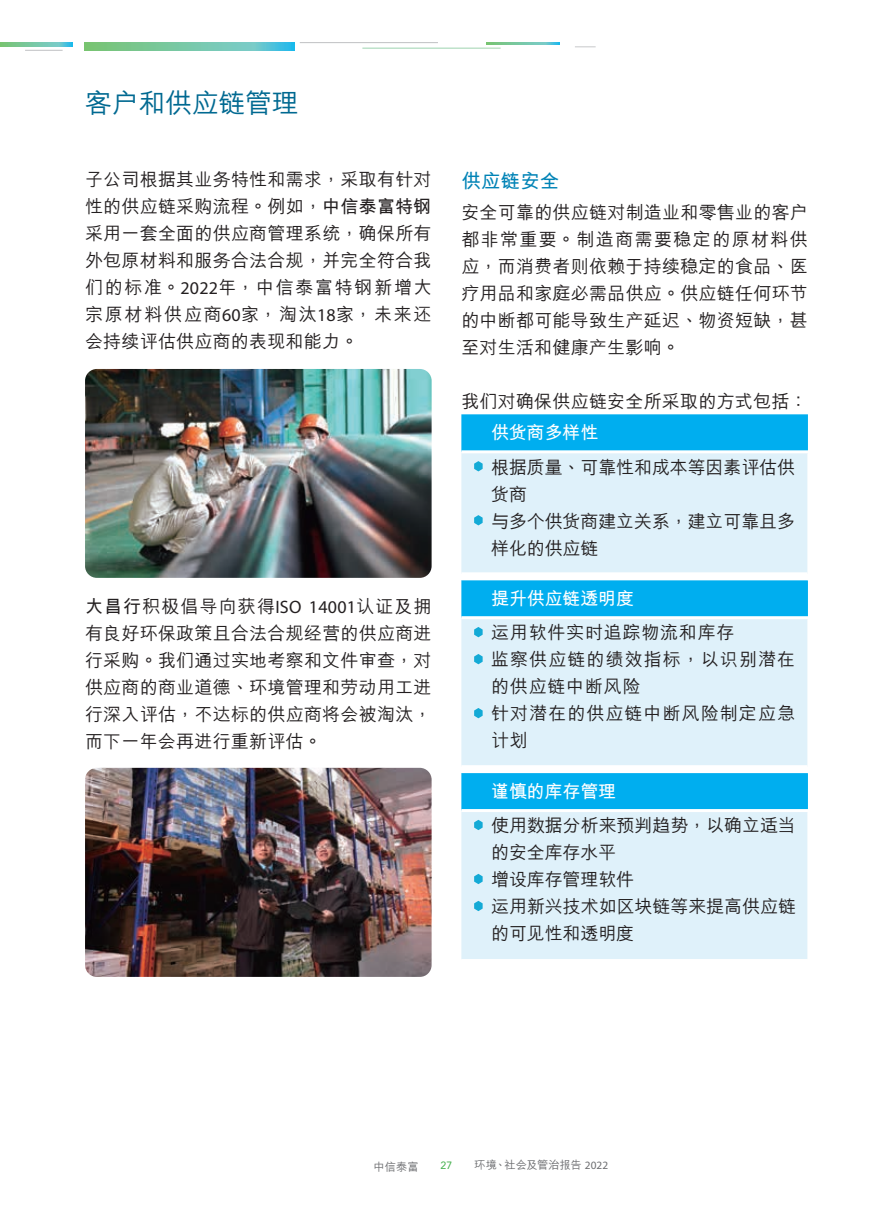
<style>
.page{position:relative;width:893px;height:1212px;background:#fff}
.page>*{position:absolute;margin:0;border:0;box-sizing:border-box;transform-origin:0 0}
.t1{font:500 27px "M Hei HKS";letter-spacing:-.01em;color:#006991}
.t2{font:700 19.5px "M Hei HKS";letter-spacing:.01em;color:#0083b6}
.t3{font:500 18px/27px "M Hei HKS";letter-spacing:.015em;color:#231f20;text-align:justify}
.t4{font:500 18px/27px "M Hei HKS";letter-spacing:-.005em;color:#231f20}
.t5{font:500 18px/27px "M Hei HKS";letter-spacing:.06em;color:#231f20}
.t6{font:700 18px "M Hei HKS";letter-spacing:-.01em;color:#fff}
.t7{font:500 11.25px "M Hei HKS";letter-spacing:-.025em;color:#6c6d70}
.t8{font:500 11.25px "M Hei HKS";letter-spacing:-.005em;color:#6c6d70}
.t9{font:10.5px "Avenir LT Std";color:#40ae49}
.s1{font-weight:700}
.s2{font-family:"Myriad Pro";font-weight:400}
</style>
<div class="page">
<svg style="left:575px;top:46px;width:21px;height:1px"></svg>
<hr style="left:25px;top:50px;width:38px;height:1px;background:#c7c8ca">
<hr style="left:300px;top:42px;width:138px;height:1px;background:#c7c8ca">
<svg style="left:85px;top:42px;width:209px;height:9px"></svg>
<svg style="left:486px;top:42px;width:73px;height:2px"></svg>
<svg style="left:0;top:42px;width:72px;height:4px"></svg>
<div style="left:461px;top:414px;width:347px;height:36px;background:#00aeef"></div>
<svg style="left:461px;top:453px;width:347px;height:506px;fill:#dff1fa"></svg>
<svg style="left:461px;top:575px;width:347px;height:198px;fill:#dff1fa"></svg>
<hr style="left:807px;top:453px;width:1px;height:121px;background:#fff">
<hr style="left:461px;top:572px;width:346px;height:3px;background:#fff">
<hr style="left:461px;top:616px;width:347px;height:3px;background:#fff">
<hr style="left:807px;top:619px;width:1px;height:148px;background:#fff">
<hr style="left:461px;top:765px;width:346px;height:3px;background:#fff">
<hr style="left:461px;top:809px;width:347px;height:3px;background:#fff">
<hr style="left:807px;top:812px;width:1px;height:147px;background:#fff">
<svg style="left:474px;top:461px;width:9px;height:10px"></svg>
<svg style="left:474px;top:515px;width:9px;height:10px"></svg>
<svg style="left:474px;top:627px;width:9px;height:10px"></svg>
<svg style="left:474px;top:654px;width:9px;height:10px"></svg>
<svg style="left:474px;top:708px;width:9px;height:10px"></svg>
<svg style="left:474px;top:820px;width:9px;height:10px"></svg>
<svg style="left:474px;top:874px;width:9px;height:10px"></svg>
<svg style="left:474px;top:901px;width:9px;height:10px"></svg>
<img style="left:85px;top:768px;width:347px;height:209px">
<img style="left:85px;top:369px;width:347px;height:209px">
<h1 class="t1" style="left:85px;top:83px;width:215px">客戶和供應鏈管理</h1>
<p class="t3" style="left:85px;top:165px;width:348px">子公司根據其業務特性和需求，採取有針對性的供應鏈採購流程。例如，<span class="s1">中信泰富特鋼</span>採用一套全面的供應商管理系統，確保所有外包原材料和服務合法合規，並完全符合我們的標準。<span class="s2">2022</span>年，中信泰富特鋼新增大宗原材料供應商<span class="s2">60</span>家，淘汰<span class="s2">18</span>家，未來還會持續評估供應商的表現和能力。</p>
<p class="t2" style="left:461px;top:166px;width:100px">供應鏈安全</p>
<p class="t3" style="left:461px;top:197px;width:348px">安全可靠的供應鏈對製造業和零售業的客戶都非常重要。製造商需要穩定的原材料供應，而消費者則依賴於持續穩定的食品、醫療用品和家庭必需品供應。供應鏈任何環節的中斷都可能導致生產延遲、物資短缺，甚至對生活和健康產生影響。</p>
<p class="t3" style="left:461px;top:386px;width:348px">我們對確保供應鏈安全所採取的方式包括：</p>
<p class="t6" style="left:491px;top:419px;width:109px">供貨商多樣性</p>
<p class="t4" style="left:491px;top:452px;width:305px">根據質量、可靠性和成本等因素評估供貨商<br>與多個供貨商建立關係，建立可靠且多樣化的供應鏈</p>
<p class="t6" style="left:491px;top:585px;width:144px">提升供應鏈透明度</p>
<p class="t5" style="left:491px;top:618px;width:306px">運用軟件實時追蹤物流和庫存<br>監察供應鏈的績效指標，以識別潛在的供應鏈中斷風險<br>針對潛在的供應鏈中斷風險制定應急計劃</p>
<p class="t6" style="left:491px;top:778px;width:127px">謹慎的庫存管理</p>
<p class="t4" style="left:491px;top:811px;width:306px">使用數據分析來預判趨勢，以確立適當的安全庫存水平<br>增設庫存管理軟件<br>運用新興技術如區塊鏈等來提高供應鏈的可見性和透明度</p>
<p class="t3" style="left:85px;top:591px;width:348px"><span class="s1">大昌行</span>積極倡導向獲得<span class="s2">ISO 14001</span>認證及擁有良好環保政策且合法合規經營的供應商進行採購。我們通過實地考察和文件審查，對供應商的商業道德、環境管理和勞動用工進行深入評估，不達標的供應商將會被淘汰，而下一年會再進行重新評估。</p>
<p class="t8" style="left:373px;top:1158px;width:47px">中信泰富</p>
<p class="t9" style="left:441px;top:1160px;width:13px">27</p>
<p class="t7" style="left:474px;top:1157px;width:136px">環境、社會及管治報告 <span class="s2">2022</span></p>
</div>
